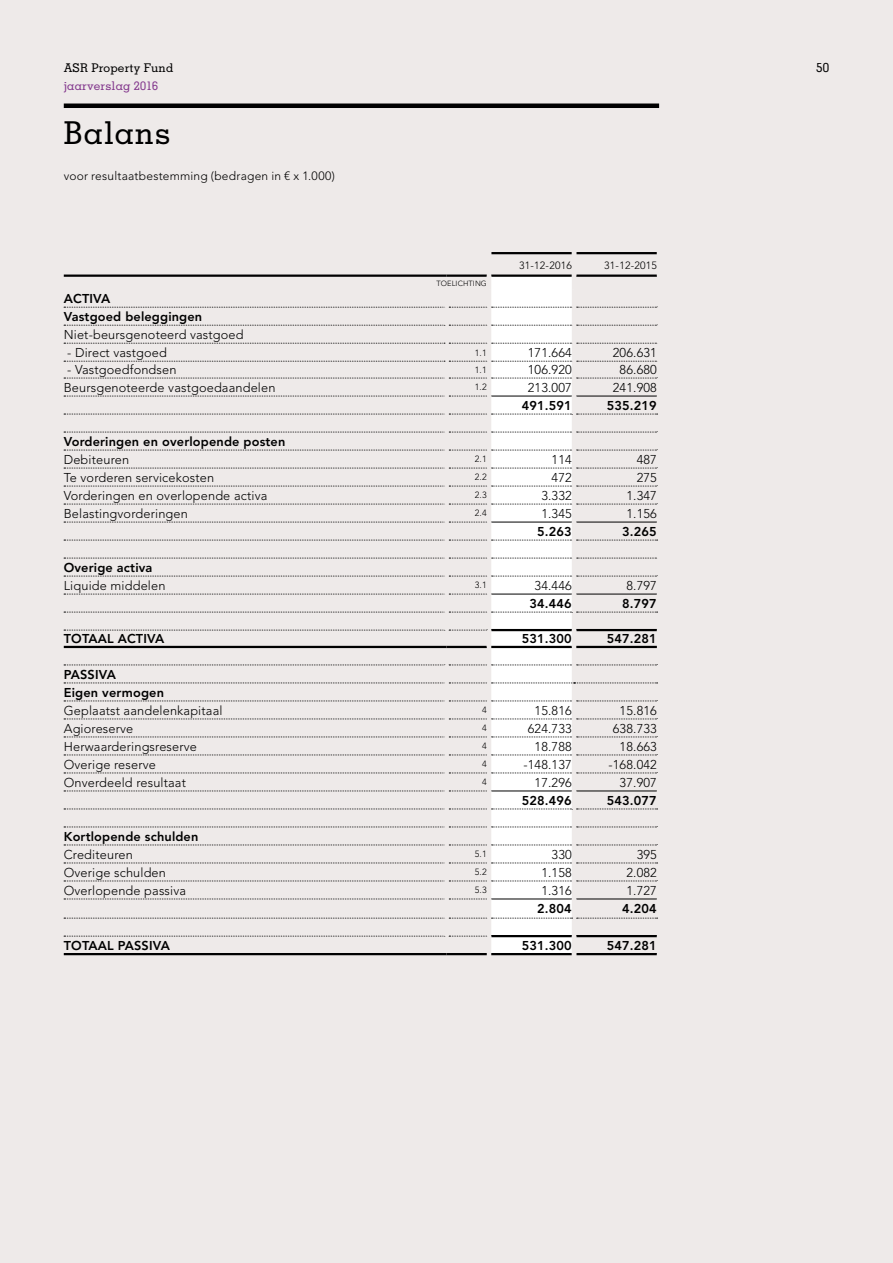
<style>
.page{position:relative;width:893px;height:1263px;background:#eeeae9}
.page>*{position:absolute;margin:0;border:0;box-sizing:border-box;transform-origin:0 0}
.t1{font:500 31.5px "Memphis LT Std";letter-spacing:.025em;color:#000}
.t2{font:300 12.75px "Avenir LT Std";letter-spacing:.01em;color:#000}
.t3{font:800 12.75px/18.1px "Avenir LT Std";letter-spacing:.01em;color:#000}
.t4{font:500 12.75px "Memphis LT Std";color:#000}
.t5{font:300 12px "Avenir LT Std";letter-spacing:.02em;color:#000}
.t6{font:500 12px "Memphis LT Std";letter-spacing:.01em;color:#000}
.t7{font:500 12px "Memphis LT Std";letter-spacing:.01em;color:#82368c}
.t8{font:300 10.5px "Avenir LT Std";letter-spacing:.02em;color:#000}
.t9{font:300 9px "Avenir LT Std";color:#000}
.t10{font:300 7.5px "Avenir LT Std";letter-spacing:.01em;color:#000}
</style>
<div class="page">
<hr style="left:64px;top:104px;width:595px;height:4px;background:#000">
<div style="left:491px;top:277px;width:81px;height:676px;background:#fff"></div>
<hr style="left:491px;top:252px;width:81px;height:2px;background:#000">
<svg style="left:64px;top:378px;width:593px;height:1px"></svg>
<svg style="left:64px;top:936px;width:423px;height:1px"></svg>
<hr style="left:491px;top:935px;width:81px;height:2px;background:#000">
<hr style="left:576px;top:935px;width:81px;height:2px;background:#000">
<hr style="left:64px;top:953px;width:382px;height:2px;background:#000">
<hr style="left:446px;top:953px;width:41px;height:2px;background:#000">
<hr style="left:491px;top:953px;width:81px;height:2px;background:#000">
<hr style="left:576px;top:953px;width:81px;height:2px;background:#000">
<hr style="left:491px;top:275px;width:81px;height:2px;background:#000">
<hr style="left:64px;top:275px;width:382px;height:2px;background:#000">
<hr style="left:446px;top:275px;width:41px;height:2px;background:#000">
<div style="left:444px;top:378px;width:5px;height:18px;background:#eeeae9"></div>
<hr style="left:576px;top:252px;width:81px;height:2px;background:#000">
<hr style="left:576px;top:275px;width:81px;height:2px;background:#000">
<svg style="left:64px;top:307px;width:594px;height:1px"></svg>
<svg style="left:64px;top:325px;width:594px;height:1px"></svg>
<svg style="left:64px;top:343px;width:594px;height:1px"></svg>
<svg style="left:64px;top:361px;width:594px;height:1px"></svg>
<div style="left:444px;top:307px;width:5px;height:18px;background:#eeeae9"></div>
<svg style="left:64px;top:396px;width:594px;height:523px"></svg>
<div style="left:444px;top:665px;width:5px;height:18px;background:#eeeae9"></div>
<p class="t6" style="left:64px;top:60px;width:111px">ASR Property Fund</p>
<p class="t4" style="left:816px;top:60px;width:14px">50</p>
<p class="t7" style="left:64px;top:78px;width:96px">jaarverslag 2016</p>
<h1 class="t1" style="left:64px;top:113px;width:108px">Balans</h1>
<p class="t5" style="left:64px;top:169px;width:273px">voor resultaatbestemming (bedragen in € x 1.000)</p>
<p class="t10" style="left:436px;top:279px;width:52px">TOELICHTING</p>
<p class="t8" style="left:519px;top:259px;width:54px">31-12-2016</p>
<p class="t8" style="left:604px;top:259px;width:54px">31-12-2015</p>
<p class="t3" style="left:64px;top:289px;width:140px">ACTIVA<br>Vastgoed beleggingen</p>
<p class="t2" style="left:64px;top:327px;width:181px">Niet-beursgenoteerd vastgoed</p>
<p class="t2" style="left:67px;top:345px;width:101px">- Direct vastgoed</p>
<p class="t9" style="left:475px;top:347px;width:13px">1.1</p>
<p class="t2" style="left:528px;top:345px;width:46px">171.664</p>
<p class="t2" style="left:613px;top:345px;width:46px">206.631</p>
<p class="t2" style="left:67px;top:363px;width:111px">- Vastgoedfondsen</p>
<p class="t9" style="left:475px;top:365px;width:13px">1.1</p>
<p class="t2" style="left:528px;top:362px;width:46px">106.920</p>
<p class="t2" style="left:620px;top:362px;width:39px">86.680</p>
<p class="t2" style="left:64px;top:380px;width:213px">Beursgenoteerde vastgoedaandelen</p>
<p class="t9" style="left:475px;top:382px;width:13px">1.2</p>
<p class="t2" style="left:528px;top:380px;width:46px">213.007</p>
<p class="t2" style="left:613px;top:380px;width:46px">241.908</p>
<p class="t3" style="left:522px;top:396px;width:51px">491.591</p>
<p class="t3" style="left:607px;top:396px;width:51px">535.219</p>
<p class="t3" style="left:64px;top:432px;width:223px">Vorderingen en overlopende posten</p>
<p class="t2" style="left:64px;top:452px;width:67px">Debiteuren</p>
<p class="t9" style="left:475px;top:454px;width:13px">2.1</p>
<p class="t2" style="left:552px;top:452px;width:22px">114</p>
<p class="t2" style="left:637px;top:452px;width:22px">487</p>
<p class="t2" style="left:64px;top:470px;width:152px">Te vorderen servicekosten</p>
<p class="t9" style="left:475px;top:472px;width:13px">2.2</p>
<p class="t2" style="left:552px;top:470px;width:22px">472</p>
<p class="t2" style="left:637px;top:470px;width:22px">275</p>
<p class="t2" style="left:64px;top:488px;width:205px">Vorderingen en overlopende activa</p>
<p class="t9" style="left:475px;top:490px;width:13px">2.3</p>
<p class="t2" style="left:541px;top:488px;width:32px">3.332</p>
<p class="t2" style="left:626px;top:488px;width:32px">1.347</p>
<p class="t2" style="left:64px;top:506px;width:126px">Belastingvorderingen</p>
<p class="t9" style="left:475px;top:508px;width:13px">2.4</p>
<p class="t2" style="left:541px;top:506px;width:32px">1.345</p>
<p class="t2" style="left:626px;top:506px;width:32px">1.156</p>
<p class="t3" style="left:537px;top:522px;width:36px">5.263</p>
<p class="t3" style="left:622px;top:522px;width:36px">3.265</p>
<p class="t3" style="left:64px;top:558px;width:90px">Overige activa</p>
<p class="t2" style="left:64px;top:578px;width:103px">Liquide middelen</p>
<p class="t9" style="left:475px;top:580px;width:13px">3.1</p>
<p class="t2" style="left:535px;top:578px;width:39px">34.446</p>
<p class="t2" style="left:626px;top:578px;width:32px">8.797</p>
<p class="t3" style="left:529px;top:594px;width:44px">34.446</p>
<p class="t3" style="left:622px;top:594px;width:36px">8.797</p>
<p class="t3" style="left:64px;top:629px;width:102px">TOTAAL ACTIVA</p>
<p class="t3" style="left:522px;top:630px;width:51px">531.300</p>
<p class="t3" style="left:607px;top:630px;width:51px">547.281</p>
<p class="t3" style="left:64px;top:665px;width:102px">PASSIVA<br>Eigen vermogen</p>
<p class="t2" style="left:64px;top:703px;width:160px">Geplaatst aandelenkapitaal</p>
<p class="t9" style="left:482px;top:705px;width:6px">4</p>
<p class="t2" style="left:535px;top:703px;width:39px">15.816</p>
<p class="t2" style="left:620px;top:703px;width:39px">15.816</p>
<p class="t2" style="left:64px;top:721px;width:71px">Agioreserve</p>
<p class="t9" style="left:482px;top:723px;width:6px">4</p>
<p class="t2" style="left:528px;top:721px;width:46px">624.733</p>
<p class="t2" style="left:613px;top:721px;width:46px">638.733</p>
<p class="t2" style="left:64px;top:739px;width:135px">Herwaarderingsreserve</p>
<p class="t9" style="left:482px;top:741px;width:6px">4</p>
<p class="t2" style="left:535px;top:739px;width:39px">18.788</p>
<p class="t2" style="left:620px;top:739px;width:39px">18.663</p>
<p class="t2" style="left:64px;top:757px;width:94px">Overige reserve</p>
<p class="t9" style="left:482px;top:759px;width:6px">4</p>
<p class="t2" style="left:523px;top:757px;width:50px">-148.137</p>
<p class="t2" style="left:608px;top:757px;width:50px">-168.042</p>
<p class="t2" style="left:64px;top:775px;width:124px">Onverdeeld resultaat</p>
<p class="t9" style="left:482px;top:777px;width:6px">4</p>
<p class="t2" style="left:535px;top:775px;width:39px">17.296</p>
<p class="t2" style="left:620px;top:775px;width:39px">37.907</p>
<p class="t3" style="left:522px;top:791px;width:51px">528.496</p>
<p class="t3" style="left:607px;top:791px;width:51px">543.077</p>
<p class="t3" style="left:64px;top:827px;width:136px">Kortlopende schulden</p>
<p class="t2" style="left:64px;top:847px;width:71px">Crediteuren</p>
<p class="t9" style="left:475px;top:849px;width:13px">5.1</p>
<p class="t2" style="left:552px;top:847px;width:22px">330</p>
<p class="t2" style="left:637px;top:847px;width:22px">395</p>
<p class="t2" style="left:64px;top:865px;width:104px">Overige schulden</p>
<p class="t9" style="left:475px;top:867px;width:13px">5.2</p>
<p class="t2" style="left:541px;top:865px;width:32px">1.158</p>
<p class="t2" style="left:626px;top:865px;width:32px">2.082</p>
<p class="t2" style="left:64px;top:883px;width:124px">Overlopende passiva</p>
<p class="t9" style="left:475px;top:885px;width:13px">5.3</p>
<p class="t2" style="left:541px;top:883px;width:32px">1.316</p>
<p class="t2" style="left:626px;top:883px;width:32px">1.727</p>
<p class="t3" style="left:537px;top:900px;width:36px">2.804</p>
<p class="t3" style="left:622px;top:900px;width:36px">4.204</p>
<p class="t3" style="left:64px;top:936px;width:108px">TOTAAL PASSIVA</p>
<p class="t3" style="left:522px;top:936px;width:51px">531.300</p>
<p class="t3" style="left:607px;top:936px;width:51px">547.281</p>
</div>
